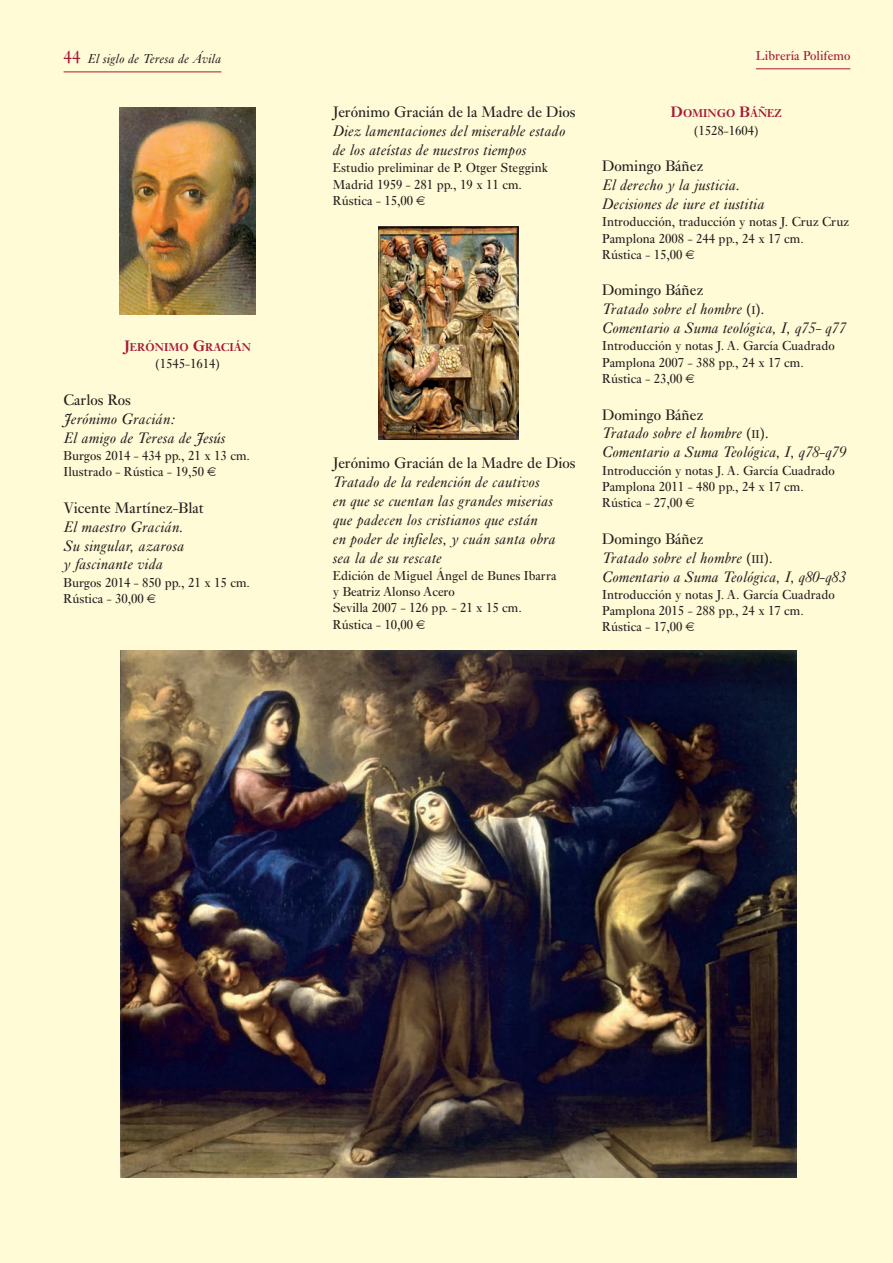
<style>
.page{position:relative;width:893px;height:1263px;background:#fff}
.page>*{position:absolute;margin:0;border:0;box-sizing:border-box;transform-origin:0 0}
.t1{font:italic 15.75px/18.9px "Ehrhardt";color:#231f20}
.t2{font:15.75px "Ehrhardt";color:#231f20}
.t3{font:13.5px/16.2px "Ehrhardt";color:#231f20}
.t4{font:italic 13.5px "Ehrhardt";color:#231f20}
.t5{font:13.5px "Ehrhardt";color:#a61836}
.t6{font:600 11.85px "Ehrhardt";color:#a61836}
.s1{font-style:normal;font-size:18px;color:#a61836}
.s2{font-size:15.75px}
.s3{font-style:normal}
.s4{font-style:normal;font-size:11.85px}
</style>
<div class="page">
<div style="left:0;top:0;width:892px;height:1263px;background:#fffbd6"></div>
<hr style="left:756px;top:69px;width:94px;height:1px;background:#a61836">
<hr style="left:64px;top:72px;width:157px;height:1px;background:#a61836">
<img style="left:120px;top:651px;width:676px;height:527px">
<img style="left:119px;top:108px;width:137px;height:207px">
<img style="left:379px;top:227px;width:140px;height:212px">
<p class="t4" style="left:64px;top:54px;width:159px"><span class="s1">44</span> El siglo de Teresa de Ávila</p>
<p class="t5" style="left:756px;top:51px;width:96px">Librería Polifemo</p>
<p class="t6" style="left:124px;top:343px;width:128px"><span class="s2">J</span>ERÓNIMO <span class="s2">G</span>RACIÁN</p>
<p class="t3" style="left:156px;top:357px;width:66px">(1545-1614)</p>
<p class="t2" style="left:64px;top:394px;width:69px">Carlos Ros</p>
<p class="t1" style="left:64px;top:410px;width:163px">Jerónimo Gracián:<br>El amigo de Teresa de Jesús</p>
<p class="t3" style="left:64px;top:449px;width:188px">Burgos 2014 - 434 pp., 21 x 13 cm.<br>Ilustrado - Rústica - 19,50</p>
<p class="t2" style="left:64px;top:502px;width:142px">Vicente Martínez-Blat</p>
<p class="t1" style="left:64px;top:518px;width:122px;text-align:justify">El maestro Gracián.<br>Su singular, azarosa y fascinante vida</p>
<p class="t3" style="left:64px;top:576px;width:188px">Burgos 2014 - 850 pp., 21 x 15 cm.<br>Rústica - 30,00</p>
<p class="t2" style="left:333px;top:106px;width:244px">Jerónimo Gracián de la Madre de Dios</p>
<p class="t1" style="left:333px;top:123px;width:234px">Diez lamentaciones del miserable estado de los ateístas de nuestros tiempos</p>
<p class="t3" style="left:333px;top:161px;width:217px">Estudio preliminar de P. Otger Steggink<br>Madrid 1959 - 281 pp., 19 x 11 cm.<br>Rústica - 15,00</p>
<p class="t2" style="left:333px;top:457px;width:244px">Jerónimo Gracián de la Madre de Dios</p>
<p class="t1" style="left:333px;top:474px;width:225px">Tratado de la redención de cautivos en que se cuentan las grandes miserias que padecen los cristianos que están<br>en poder de infieles, y cuán santa obra sea la de su rescate</p>
<p class="t3" style="left:333px;top:569px;width:225px">Edición de Miguel Ángel de Bunes Ibarra y Beatriz Alonso Acero<br>Sevilla 2007 - 126 pp. - 21 x 15 cm.<br>Rústica - 10,00</p>
<p class="t6" style="left:671px;top:109px;width:113px"><span class="s2">D</span>OMINGO <span class="s2">B</span>ÁÑEZ</p>
<p class="t3" style="left:694px;top:123px;width:66px">(1528-1604)</p>
<p class="t2" style="left:602px;top:160px;width:103px">Domingo Báñez</p>
<p class="t1" style="left:602px;top:177px;width:164px">El derecho y la justicia.<br>Decisiones de iure et iustitia</p>
<p class="t3" style="left:602px;top:215px;width:248px">Introducción, traducción y notas J. Cruz Cruz<br>Pamplona 2008 - 244 pp., 24 x 17 cm.<br>Rústica - 15,00</p>
<p class="t1" style="left:602px;top:282px;width:245px"><span class="s3">Domingo Báñez<br></span>Tratado sobre el hombre <span class="s3">(</span><span class="s4">I</span><span class="s3">).<br></span>Comentario a Suma teológica, I, q75- q77</p>
<p class="t3" style="left:602px;top:339px;width:234px">Introducción y notas J. A. García Cuadrado<br>Pamplona 2007 - 388 pp., 24 x 17 cm.<br>Rústica - 23,00</p>
<p class="t1" style="left:602px;top:406px;width:245px"><span class="s3">Domingo Báñez<br></span>Tratado sobre el hombre <span class="s3">(</span><span class="s4">II</span><span class="s3">).<br></span>Comentario a Suma Teológica, I, q78-q79</p>
<p class="t3" style="left:602px;top:463px;width:234px">Introducción y notas J. A. García Cuadrado<br>Pamplona 2011 - 480 pp., 24 x 17 cm.<br>Rústica - 27,00</p>
<p class="t1" style="left:602px;top:530px;width:245px"><span class="s3">Domingo Báñez<br></span>Tratado sobre el hombre <span class="s3">(</span><span class="s4">III</span><span class="s3">).<br></span>Comentario a Suma Teológica, I, q80-q83</p>
<p class="t3" style="left:602px;top:588px;width:234px">Introducción y notas J. A. García Cuadrado<br>Pamplona 2015 - 288 pp., 24 x 17 cm.<br>Rústica - 17,00</p>
</div>
